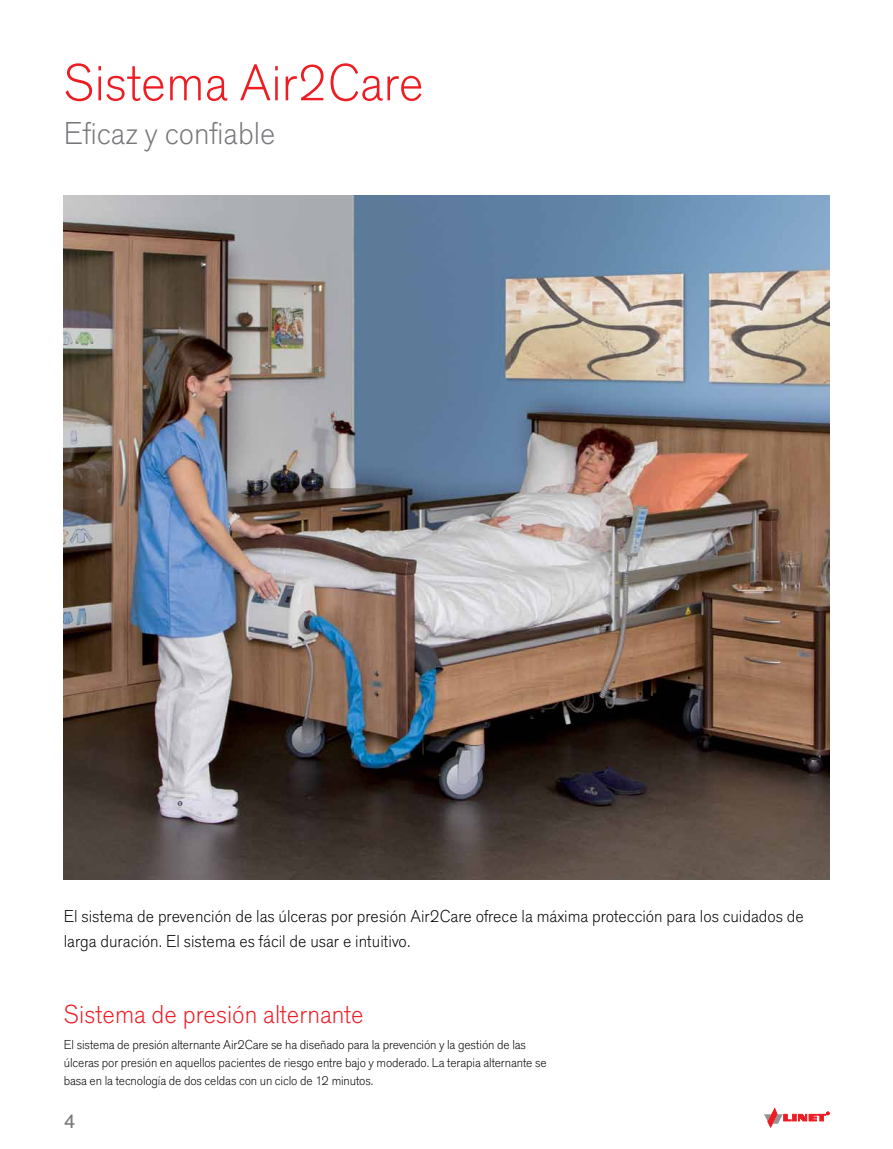
<style>
.page{position:relative;width:893px;height:1149px;background:#fff}
.page>*{position:absolute;margin:0;border:0;box-sizing:border-box;transform-origin:0 0}
.t1{font:300 54px "Accius TOT";color:#ed1d24}
.t2{font:300 33px "Accius TOT";color:#77787b}
.t3{font:300 27px "Accius TOT";color:#ed1d24}
.t4{font:21px "Accius TOT";color:#77787b}
.t5{font:300 18px/25.5px "Accius TOT";color:#000}
.t6{font:300 13.5px/18px "Accius TOT";letter-spacing:-.01em;color:#000}
</style>
<div class="page">
<img style="left:64px;top:195px;width:765px;height:684px">
<svg style="left:764px;top:1108px;width:65px;height:18px"></svg>
<h1 class="t1" style="left:64px;top:53px;width:362px">Sistema Air2Care</h1>
<h2 class="t2" style="left:64px;top:114px;width:213px">Eficaz y confiable</h2>
<h3 class="t5" style="left:64px;top:902px;width:742px">El sistema de prevención de las úlceras por presión Air2Care ofrece la máxima protección para los cuidados de larga duración. El sistema es fácil de usar e intuitivo.</h3>
<h3 class="t3" style="left:64px;top:998px;width:301px">Sistema de presión alternante</h3>
<p class="t6" style="left:64px;top:1035px;width:484px">El sistema de presión alternante Air2Care se ha diseñado para la prevención y la gestión de las úlceras por presión en aquellos pacientes de riesgo entre bajo y moderado. La terapia alternante se basa en la tecnología de dos celdas con un ciclo de 12 minutos.</p>
<h3 class="t4" style="left:64px;top:1108px;width:13px">4</h3>
</div>
